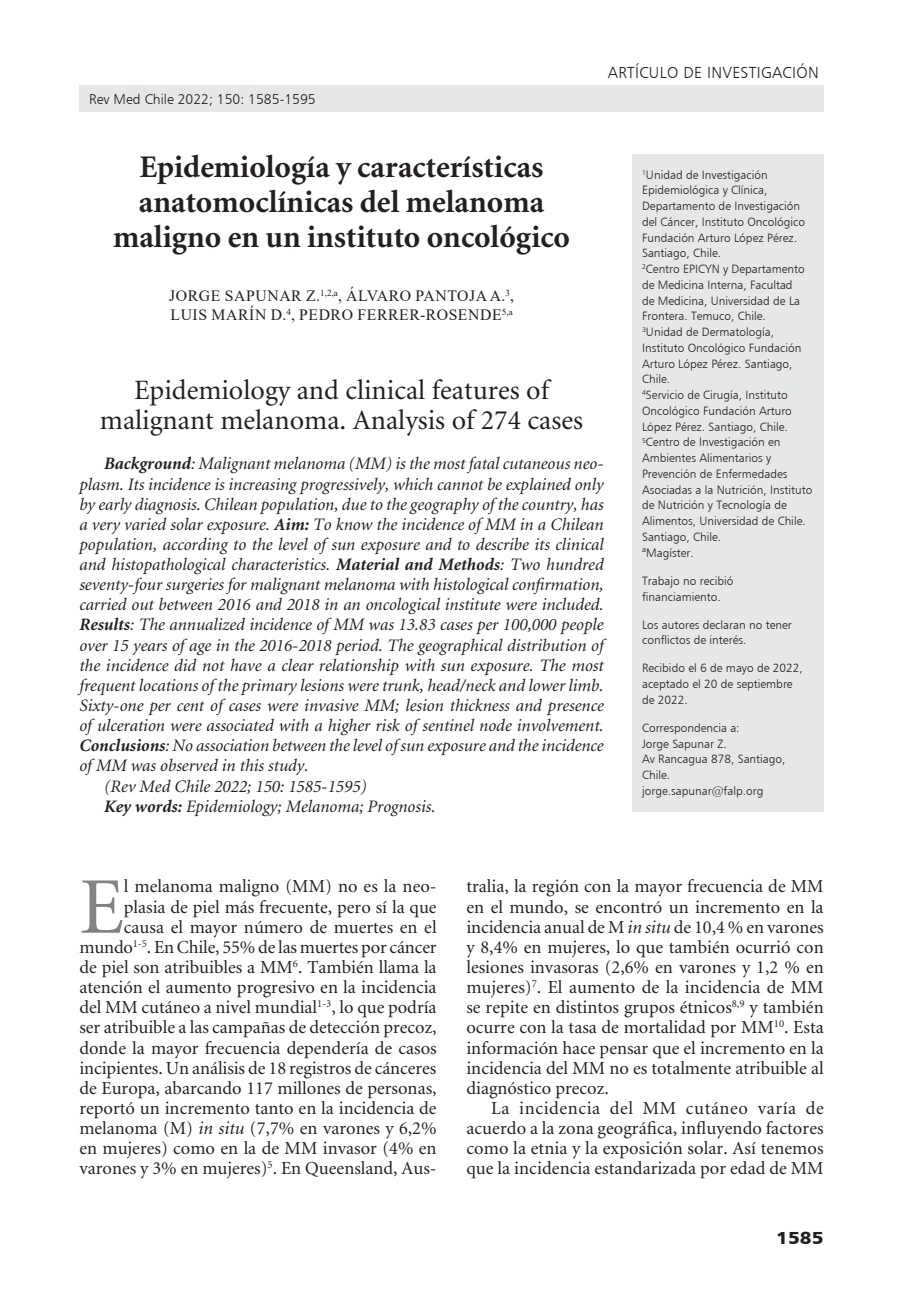
<style>
.page{position:relative;width:918px;height:1315px;background:#fff}
.page>*{position:absolute;margin:0;border:0;box-sizing:border-box;transform-origin:0 0}
._1texto{font:80.33px "Minion";color:#808285}
._2titulo{font:700 31.5px/35px "Minion";color:#231f20;text-align:center}
._1resumen{font:28px/29.8px "Minion";color:#231f20;text-align:center}
._1texto-2{font:18.38px/20.1px "Minion";color:#231f20;text-align:justify}
._1resumen-2{font:italic 17.5px/20.1px "Minion";color:#231f20;text-align:justify}
.t1{font:17.5px "Humanist 777 BT Black B";color:#231f20;scale:1.1 1}
._1autor{font:15.75px/18.9px "Times New Roman";letter-spacing:.035em;color:#231f20}
.t2{font:15.75px "Humanist 777 BT Light B";letter-spacing:.02em;color:#231f20}
.t3{font:14px "Humanist 777 BT Light B";color:#231f20}
._1datos{font:11.9px/15.8px "Humanist 777 BT Light B";color:#231f20}
.s1{font-weight:700}
.s2{font-style:italic}
</style>
<div class="page">
<div style="left:79px;top:85px;width:744px;height:26px;background:#e6e7e9"></div>
<div style="left:632px;top:154px;width:191px;height:657px;background:#e6e7e9"></div>
<p class="t3" style="left:89px;top:90px;width:228px">Rev Med Chile 2022; 150: 1585-1595</p>
<p class="t2" style="left:608px;top:63px;width:212px">ARTÍCULO DE INVESTIGACIÓN</p>
<p class="_2titulo" style="left:113px;top:151px;width:458px">Epidemiología y características anatomoclínicas del melanoma maligno en un instituto oncológico</p>
<p class="_1autor" style="left:169px;top:286px;width:346px">JORGE SAPUNAR Z.<sup>1,2,a</sup>, ÁLVARO PANTOJA A.<sup>3</sup>,<br>LUIS MARÍN D.<sup>4</sup>, PEDRO FERRER-ROSENDE<sup>5,a</sup></p>
<p class="_1resumen" style="left:100px;top:377px;width:485px">Epidemiology and clinical features of malignant melanoma. Analysis of 274 cases</p>
<p class="_1resumen-2" style="left:79px;top:454px;width:526px;text-indent:25px"><span class="s1">Background</span>: Malignant melanoma (MM) is the most fatal cutaneous neo&shy;plasm. Its incidence is increasing progressively, which cannot be explained only by early diagnosis. Chilean population, due to the geography of the country, has a very varied solar exposure. <span class="s1">Aim:</span> To know the incidence of MM in a Chilean population, according to the level of sun exposure and to describe its clinical and histopathological characteristics. <span class="s1">Material and Methods</span>: Two hundred seventy-four surgeries for malignant melanoma with histological confirmation, carried out between 2016 and 2018 in an oncological institute were included.<br><span class="s1">Results</span>: The annualized incidence of MM was 13.83 cases per 100,000 people over 15 years of age in the 2016-2018 period. The geographical distribution of the incidence did not have a clear relationship with sun exposure. The most frequent locations of the primary lesions were trunk, head/neck and lower limb.<br>Sixty-one per cent of cases were invasive MM; lesion thickness and presence of ulceration were associated with a higher risk of sentinel node involvement.<br><span class="s1">Conclusions</span>: No association between the level of sun exposure and the incidence of MM was observed in this study.</p>
<p class="_1resumen-2" style="left:104px;top:776px;width:264px">(Rev Med Chile 2022; 150: 1585-1595)</p>
<p class="_1resumen-2" style="left:104px;top:796px;width:333px"><span class="s1">Key words:</span> Epidemiology; Melanoma; Prognosis.</p>
<p class="_1datos" style="left:642px;top:166px;width:165px"><sup>1</sup>Unidad de Investigación<br>Epidemiológica y Clínica,<br>Departamento de Investigación del Cáncer, Instituto Oncológico<br>Fundación Arturo López Pérez.<br>Santiago, Chile.</p>
<p class="_1datos" style="left:642px;top:261px;width:164px"><sup>2</sup>Centro EPICYN y Departamento de Medicina Interna, Facultad de Medicina, Universidad de La<br>Frontera. Temuco, Chile.</p>
<p class="_1datos" style="left:642px;top:324px;width:161px"><sup>3</sup>Unidad de Dermatología,<br>Instituto Oncológico Fundación<br>Arturo López Pérez. Santiago,<br>Chile.</p>
<p class="_1datos" style="left:642px;top:387px;width:151px"><sup>4</sup>Servicio de Cirugía, Instituto<br>Oncológico Fundación Arturo<br>López Pérez. Santiago, Chile.</p>
<p class="_1datos" style="left:642px;top:434px;width:172px"><sup>5</sup>Centro de Investigación en<br>Ambientes Alimentarios y<br>Prevención de Enfermedades<br>Asociadas a la Nutrición, Instituto de Nutrición y Tecnología de<br>Alimentos, Universidad de Chile.<br>Santiago, Chile.</p>
<p class="_1datos" style="left:642px;top:544px;width:53px"><sup>a</sup>Magíster.</p>
<p class="_1datos" style="left:642px;top:572px;width:93px">Trabajo no recibió financiamiento.</p>
<p class="_1datos" style="left:642px;top:616px;width:151px">Los autores declaran no tener conflictos de interés.</p>
<p class="_1datos" style="left:642px;top:660px;width:162px">Recibido el 6 de mayo de 2022, aceptado el 20 de septiembre de 2022.</p>
<p class="_1datos" style="left:642px;top:719px;width:99px">Correspondencia a:</p>
<p class="_1datos" style="left:642px;top:735px;width:86px">Jorge Sapunar Z.</p>
<p class="_1datos" style="left:642px;top:751px;width:145px">Av Rancagua 878, Santiago,<br>Chile.</p>
<p class="_1datos" style="left:642px;top:782px;width:123px">jorge.sapunar@falp.org</p>
<p class="_1texto-2" style="left:79px;top:877px;width:359px;text-align:right">l melanoma maligno (MM) no es la neo&shy;plasia de piel más frecuente, pero sí la que causa el mayor número de muertes en el mundo<sup>1-5</sup>. En Chile, 55% de las muertes por cáncer de piel son atribuibles a MM<sup>6</sup>. También llama la atención el aumento progresivo en la incidencia del MM cutáneo a nivel mundial<sup>1-3</sup>, lo que podría ser atribuible a las campañas de detección precoz, donde la mayor frecuencia dependería de casos incipientes. Un análisis de 18 registros de cánceres de Europa, abarcando 117 millones de personas, reportó un incremento tanto en la incidencia de melanoma (M) <span class="s2">in situ</span> (7,7% en varones y 6,2% en mujeres) como en la de MM invasor (4% en varones y 3% en mujeres)<sup>5</sup>. En Queensland, Aus-</p>
<p class="_1texto-2" style="left:466px;top:877px;width:359px">tralia, la región con la mayor frecuencia de MM en el mundo, se encontró un incremento en la incidencia anual de M <span class="s2">in situ</span> de 10,4 % en varones y 8,4% en mujeres, lo que también ocurrió con lesiones invasoras (2,6% en varones y 1,2 % en mujeres)<sup>7</sup>. El aumento de la incidencia de MM se repite en distintos grupos étnicos<sup>8,9</sup> y también ocurre con la tasa de mortalidad por MM<sup>10</sup>. Esta información hace pensar que el incremento en la incidencia del MM no es totalmente atribuible al diagnóstico precoz.</p>
<p class="_1texto" style="left:79px;top:867px;width:46px">E</p>
<p class="_1texto-2" style="left:466px;top:1098px;width:359px;text-indent:25px">La incidencia del MM cutáneo varía de acuerdo a la zona geográfica, influyendo factores como la etnia y la exposición solar. Así tenemos que la incidencia estandarizada por edad de MM</p>
<p class="t1" style="left:776px;top:1226px;width:45px">1585</p>
</div>
